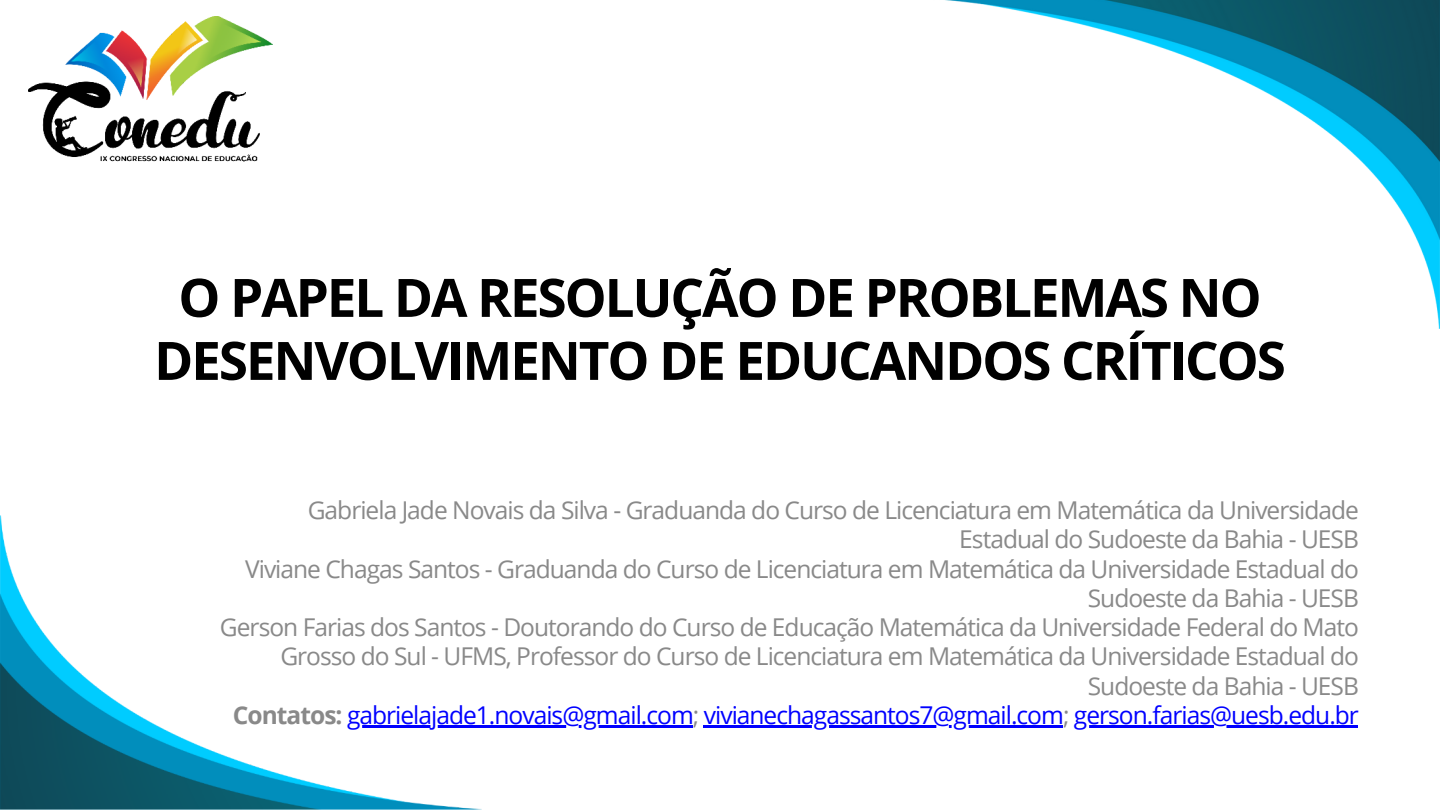
<style>
.page{position:relative;width:1440px;height:810px;background:#fff}
.page>*{position:absolute;margin:0;border:0;box-sizing:border-box;transform-origin:0 0}
.t1{font:700 53px/63px "Open Sans";letter-spacing:-.04em;color:#000;text-align:center}
.t2{font:24.5px/29.2px "Open Sans";letter-spacing:-.04em;color:#898989;text-align:right}
.t3{font:24.5px "Open Sans";letter-spacing:-.04em;color:#00f}
.s1{font-weight:700;color:#898989}
.s2{color:#898989}
</style>
<div class="page">
<img style="left:0;top:515px;width:482px;height:295px">
<img style="left:28px;top:16px;width:244px;height:146px">
<img style="left:945px;top:0;width:495px;height:328px">
<hr style="left:347px;top:725px;width:346px;height:3px;background:#00f">
<hr style="left:704px;top:725px;width:359px;height:3px;background:#00f">
<hr style="left:1074px;top:725px;width:284px;height:3px;background:#00f">
<p class="t1" style="left:154px;top:265px;width:1133px">O PAPEL DA RESOLUÇÃO DE PROBLEMAS NO<br>DESENVOLVIMENTO DE EDUCANDOS CRÍTICOS</p>
<p class="t2" style="left:308px;top:495px;width:1053px">Gabriela Jade Novais da Silva - Graduanda do Curso de Licenciatura em Matemática da Universidade<br>Estadual do Sudoeste da Bahia - UESB</p>
<p class="t2" style="left:245px;top:553px;width:1115px">Viviane Chagas Santos - Graduanda do Curso de Licenciatura em Matemática da Universidade Estadual do<br>Sudoeste da Bahia - UESB</p>
<p class="t2" style="left:220px;top:612px;width:1141px">Gerson Farias dos Santos - Doutorando do Curso de Educação Matemática da Universidade Federal do Mato<br>Grosso do Sul - UFMS, Professor do Curso de Licenciatura em Matemática da Universidade Estadual do<br>Sudoeste da Bahia - UESB</p>
<p class="t3" style="left:233px;top:698px;width:1128px"><span class="s1">Contatos:</span> gabrielajade1.novais@gmail.com<span class="s2">;</span> vivianechagassantos7@gmail.com<span class="s2">;</span> gerson.farias@uesb.edu.br</p>
</div>
